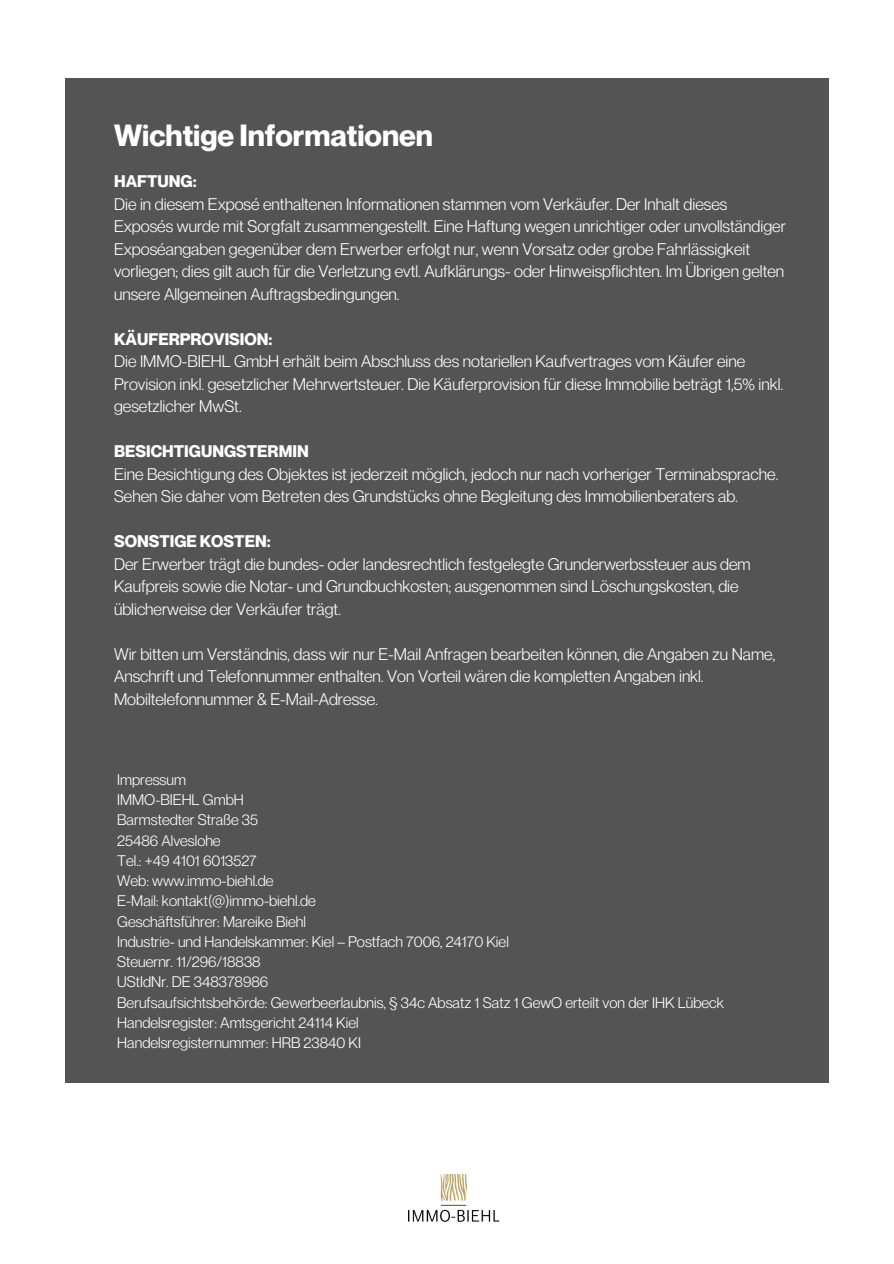
<style>
.page{position:relative;width:894px;height:1264px;background:#fff}
.page>*{position:absolute;margin:0;border:0;box-sizing:border-box;transform-origin:0 0}
.t1{font:700 30px "Neue Montreal";color:#fff}
.t2{font:16.5px/22.5px "Neue Montreal";color:#fff}
.t3{font:700 16.5px "Neue Montreal";color:#fff}
.t4{font:15px/20.2px "Neue Montreal";color:#fff}
</style>
<div class="page">
<img style="left:408px;top:1174px;width:91px;height:47px">
<div style="left:65px;top:78px;width:763px;height:1004px;background:#545454"></div>
<h1 class="t1" style="left:114px;top:116px;width:320px">Wichtige Informationen</h1>
<p class="t3" style="left:114px;top:171px;width:84px">HAFTUNG:</p>
<p class="t2" style="left:114px;top:192px;width:673px">Die in diesem Exposé enthaltenen Informationen stammen vom Verkäufer. Der Inhalt dieses Exposés wurde mit Sorgfalt zusammengestellt. Eine Haftung wegen unrichtiger oder unvollständiger Exposéangaben gegenüber dem Erwerber erfolgt nur, wenn Vorsatz oder grobe Fahrlässigkeit vorliegen; dies gilt auch für die Verletzung evtl. Aufklärungs- oder Hinweispflichten. Im Übrigen gelten unsere Allgemeinen Auftragsbedingungen.</p>
<p class="t3" style="left:114px;top:328px;width:160px">KÄUFERPROVISION:</p>
<p class="t2" style="left:114px;top:350px;width:670px">Die IMMO-BIEHL GmbH erhält beim Abschluss des notariellen Kaufvertrages vom Käufer eine<br>Provision inkl. gesetzlicher Mehrwertsteuer. Die Käuferprovision für diese Immobilie beträgt 1,5% inkl. gesetzlicher MwSt.</p>
<p class="t3" style="left:114px;top:441px;width:196px">BESICHTIGUNGSTERMIN</p>
<p class="t2" style="left:114px;top:462px;width:665px">Eine Besichtigung des Objektes ist jederzeit möglich, jedoch nur nach vorheriger Terminabsprache.<br>Sehen Sie daher vom Betreten des Grundstücks ohne Begleitung des Immobilienberaters ab.</p>
<p class="t3" style="left:114px;top:531px;width:158px">SONSTIGE KOSTEN:</p>
<p class="t2" style="left:114px;top:552px;width:638px">Der Erwerber trägt die bundes- oder landesrechtlich festgelegte Grunderwerbssteuer aus dem<br>Kaufpreis sowie die Notar- und Grundbuchkosten; ausgenommen sind Löschungskosten, die üblicherweise der Verkäufer trägt.</p>
<p class="t2" style="left:114px;top:642px;width:662px">Wir bitten um Verständnis, dass wir nur E-Mail Anfragen bearbeiten können, die Angaben zu Name,<br>Anschrift und Telefonnummer enthalten. Von Vorteil wären die kompletten Angaben inkl.<br>Mobiltelefonnummer &amp; E-Mail-Adresse.</p>
<p class="t4" style="left:117px;top:769px;width:70px">Impressum</p>
<p class="t4" style="left:117px;top:789px;width:128px">IMMO-BIEHL GmbH</p>
<p class="t4" style="left:117px;top:809px;width:142px">Barmstedter Straße 35</p>
<p class="t4" style="left:117px;top:829px;width:105px">25486 Alveslohe</p>
<p class="t4" style="left:117px;top:850px;width:141px">Tel.: +49 4101 6013527</p>
<p class="t4" style="left:117px;top:870px;width:158px">Web: www.immo-biehl.de</p>
<p class="t4" style="left:117px;top:890px;width:200px">E-Mail: kontakt(@)immo-biehl.de</p>
<p class="t4" style="left:117px;top:910px;width:190px">Geschäftsführer: Mareike Biehl</p>
<p class="t4" style="left:117px;top:931px;width:393px">Industrie- und Handelskammer: Kiel – Postfach 7006, 24170 Kiel</p>
<p class="t4" style="left:117px;top:951px;width:145px">Steuernr. 11/296/18838</p>
<p class="t4" style="left:117px;top:971px;width:152px">UStIdNr. DE 348378986</p>
<p class="t4" style="left:117px;top:991px;width:608px">Berufsaufsichtsbehörde: Gewerbeerlaubnis, § 34c Absatz 1 Satz 1 GewO erteilt von der IHK Lübeck<br>Handelsregister: Amtsgericht 24114 Kiel</p>
<p class="t4" style="left:117px;top:1032px;width:245px">Handelsregisternummer: HRB 23840 KI</p>
</div>
